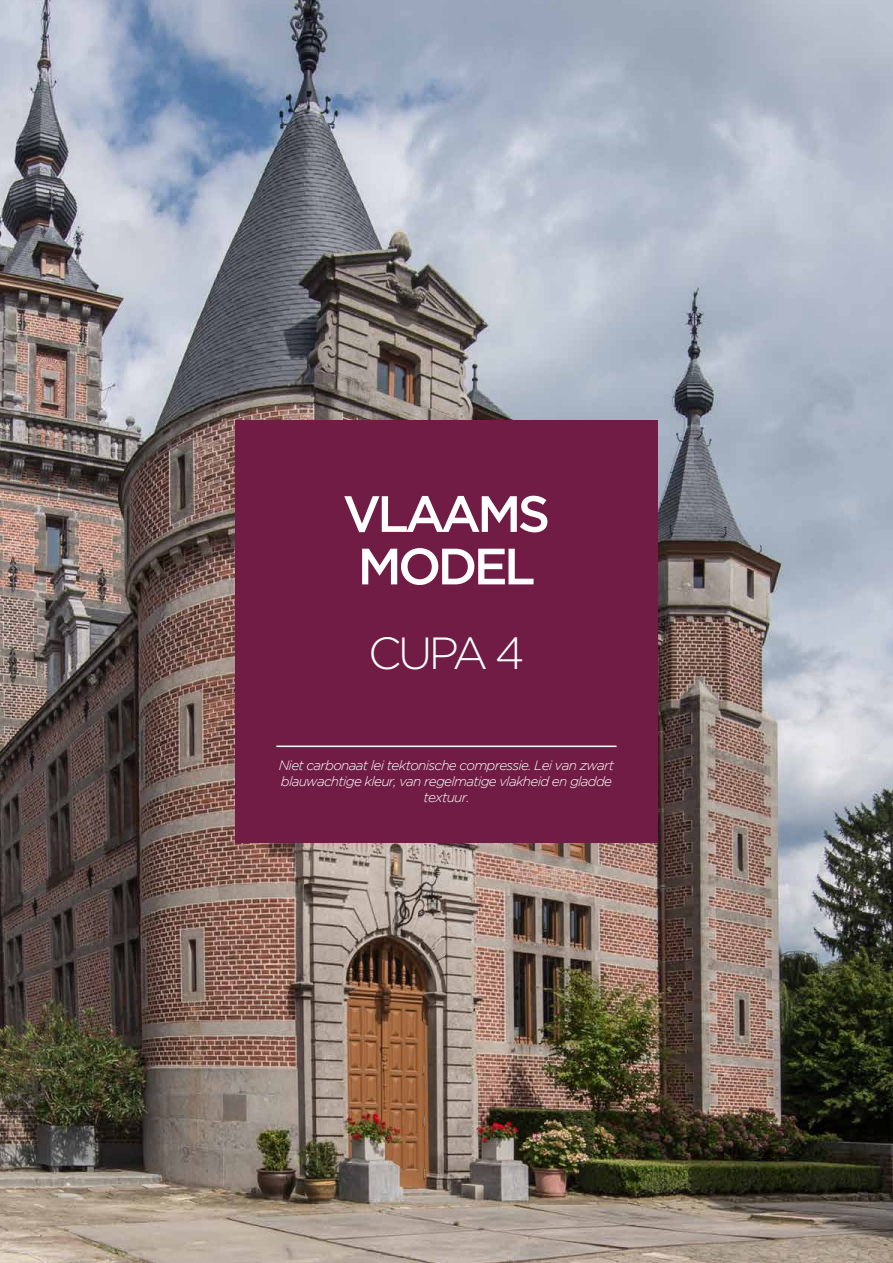
<style>
.page{position:relative;width:893px;height:1263px;background:#fff}
.page>*{position:absolute;margin:0;border:0;box-sizing:border-box;transform-origin:0 0}
.t1{font:500 51px/52.5px "Gotham";letter-spacing:-.075em;color:#fff}
.t2{font:300 45px "Gotham";color:#fff}
.t3{font:italic 300 13.5px/16.2px "Gotham";letter-spacing:-.05em;color:#fff;text-align:center}
</style>
<div class="page">
<img style="left:0;top:0;width:893px;height:1263px">
<div style="left:235px;top:420px;width:423px;height:423px;background:#701c45"></div>
<hr style="left:276px;top:745px;width:341px;height:2px;background:#fff">
<h1 class="t1" style="left:343px;top:487px;width:209px">VLAAMS<br>MODEL</h1>
<h2 class="t2" style="left:368px;top:625px;width:158px">CUPA 4</h2>
<p class="t3" style="left:279px;top:757px;width:337px">Niet carbonaat lei tektonische compressie. Lei van zwart blauwachtige kleur, van regelmatige vlakheid en gladde textuur.</p>
</div>
